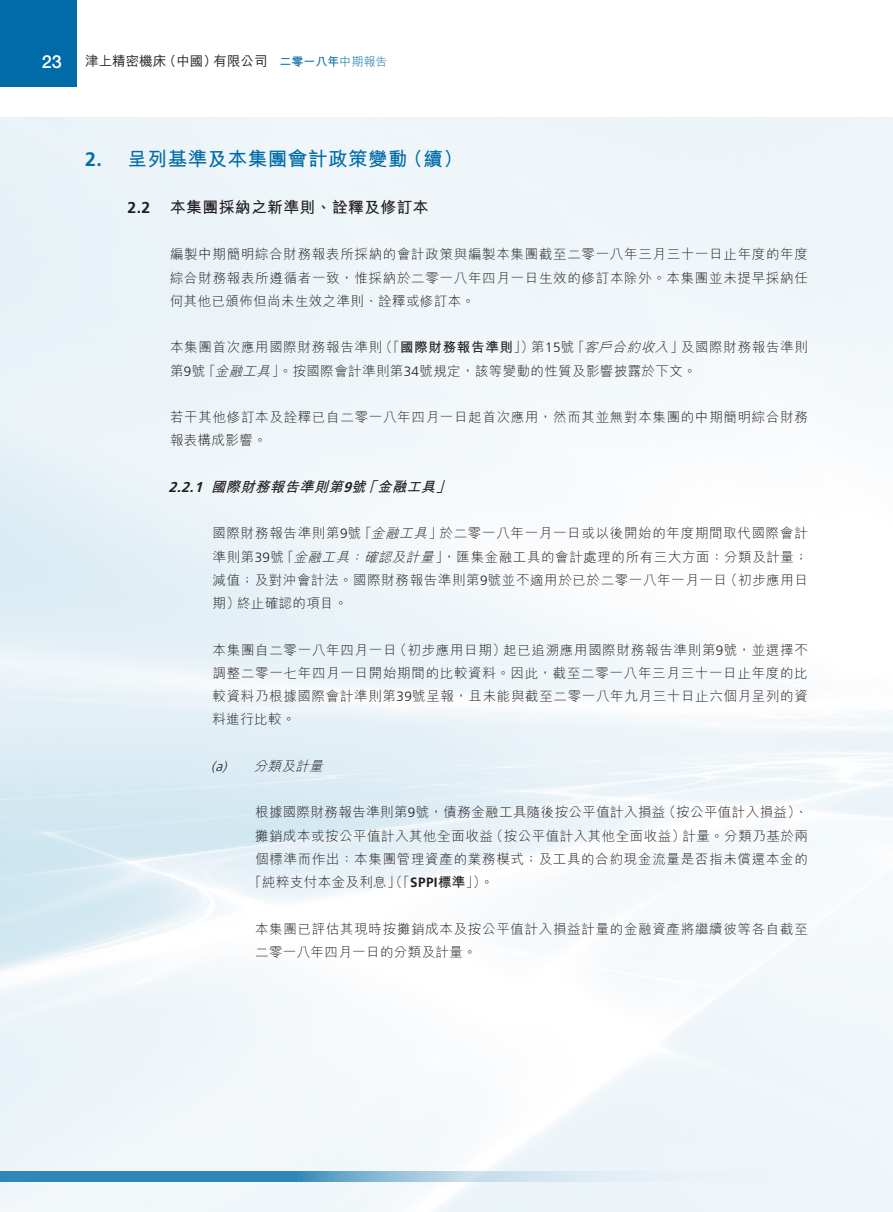
<style>
.page{position:relative;width:893px;height:1212px;background:#fff}
.page>*{position:absolute;margin:0;border:0;box-sizing:border-box;transform-origin:0 0}
.t1{font:700 19.5px "M Hei HK";letter-spacing:.03em;color:#006ba7}
.t2{font:700 19.5px "Frutiger LT Std";color:#006ba7}
.t3{font:500 18px "Helvetica Neue LT Std";color:#fff}
.t4{font:700 15.75px "M Hei HK";letter-spacing:.03em;color:#231f20}
.t5{font:700 15.75px "Frutiger LT Std";color:#231f20}
.t6{font:italic 700 14.25px "M Hei HK";color:#231f20}
.t7{font:300 13.5px/23.2px "M Hei HK";letter-spacing:.05em;color:#231f20}
.t8{font:300 13.5px/23.2px "M Hei HK";letter-spacing:.03em;color:#231f20}
.t9{font:italic 300 13.5px "M Hei HK";color:#231f20}
.t10{font:500 13.5px "M Hei HK";color:#231f20}
.t11{font:700 13.5px "M Hei HK";letter-spacing:.05em;color:#231f20}
.t12{font:italic 300 13.5px "Frutiger LT Std";color:#231f20}
.t13{font:700 12px "M Hei HK";color:#006ba7}
.s1{font-weight:300}
.s2{font-family:"Frutiger LT Std"}
.s3{font-style:normal}
.s4{font-family:"Frutiger LT Std";font-weight:700}
.s5{font-weight:700}
</style>
<div class="page">
<div style="left:0;top:0;width:77px;height:87px;background:#006ba7"></div>
<svg style="left:0;top:1171px;width:893px;height:11px"></svg>
<h2 class="t3" style="left:42px;top:51px;width:22px">23</h2>
<p class="t10" style="left:85px;top:52px;width:83px">津上精密機床</p>
<p class="t10" style="left:213px;top:52px;width:55px">有限公司</p>
<p class="t10" style="left:163px;top:52px;width:55px">（中國）</p>
<p class="t13" style="left:279px;top:53px;width:110px">二零一八年<span class="s1">中期報告</span></p>
<h1 class="t2" style="left:85px;top:148px;width:18px">2.</h1>
<h1 class="t1" style="left:128px;top:145px;width:282px">呈列基準及本集團會計政策變動</h1>
<h1 class="t1" style="left:403px;top:145px;width:61px">（續(</h1>
<p class="t5" style="left:128px;top:198px;width:24px">2.2</p>
<p class="t4" style="left:170px;top:196px;width:260px">本集團採納之新準則、詮釋及修訂本</p>
<p class="t7" style="left:170px;top:242px;width:639px;text-align:justify">編製中期簡明綜合財務報表所採納的會計政策與編製本集團截至二零一八年三月三十一日止年度的年度綜合財務報表所遵循者一致，惟採納於二零一八年四月一日生效的修訂本除外。本集團並未提早採納任何其他已頒佈但尚未生效之準則、詮釋或修訂本。</p>
<p class="t7" style="left:681px;top:335px;width:129px">及國際財務報告準則</p>
<p class="t8" style="left:272px;top:335px;width:426px;text-indent:-102px">本集團首次應用國際財務報告準則<br>」。按國際會計準則第<span class="s2">34</span>號規定，該等變動的性質及影響披露於下文。</p>
<p class="t11" style="left:379px;top:337px;width:156px"><span class="s1">（「</span>國際財務報告準則<span class="s1">」）</span></p>
<p class="t9" style="left:571px;top:338px;width:103px"><span class="s3">「</span>客戶合約收入</p>
<p class="t7" style="left:531px;top:335px;width:45px">第<span class="s2">15</span>號</p>
<p class="t7" style="left:670px;top:335px;width:15px">」</p>
<p class="t7" style="left:170px;top:358px;width:37px">第 號<span class="s2">9</span></p>
<p class="t7" style="left:170px;top:405px;width:639px">若干其他修訂本及詮釋已自二零一八年四月一日起首次應用，然而其並無對本集團的中期簡明綜合財務報表構成影響。</p>
<p class="t6" style="left:436px;top:476px;width:21px">「</p>
<p class="t9" style="left:202px;top:361px;width:74px"><span class="s3">「</span>金融工具</p>
<p class="t6" style="left:377px;top:476px;width:65px">金融工具</p>
<p class="t6" style="left:169px;top:476px;width:180px"><span class="s2">2.2.1</span> 國際財務報告準則第</p>
<p class="t6" style="left:362px;top:476px;width:21px">「</p>
<p class="t6" style="left:343px;top:476px;width:29px">號<span class="s2">9</span></p>
<p class="t7" style="left:213px;top:521px;width:150px">國際財務報告準則第 號<span class="s2">9</span></p>
<p class="t7" style="left:440px;top:521px;width:370px">於二零一八年一月一日或以後開始的年度期間取代國際會計</p>
<p class="t9" style="left:358px;top:524px;width:75px"><span class="s3">「</span>金融工具</p>
<p class="t7" style="left:429px;top:521px;width:15px">」</p>
<p class="t7" style="left:213px;top:544px;width:73px">準則第<span class="s2">39</span>號</p>
<p class="t7" style="left:435px;top:544px;width:374px">，」匯集金融工具的會計處理的所有三大方面：分類及計量;</p>
<p class="t9" style="left:364px;top:547px;width:76px">確認及計量</p>
<p class="t9" style="left:281px;top:547px;width:75px"><span class="s3">「</span>金融工具</p>
<p class="t9" style="left:350px;top:547px;width:20px">：</p>
<p class="t7" style="left:237px;top:568px;width:492px;text-indent:-24px">減值；及對沖會計法。國際財務報告準則第<span class="s2">9</span>號並不適用於已於二零一八年一月一日終止確認的項目。</p>
<p class="t7" style="left:213px;top:591px;width:29px">期）</p>
<p class="t7" style="left:724px;top:568px;width:85px">（初步應用日</p>
<p class="t7" style="left:394px;top:637px;width:114px">（初步應用日期）</p>
<p class="t7" style="left:503px;top:637px;width:306px">起已追溯應用國際財務報告準則第 號<span class="s2">9</span> ，並選擇不</p>
<p class="t7" style="left:213px;top:637px;width:597px">本集團自二零一八年四月一日<br>調整二零一七年四月一日開始期間的比較資料。因此，截至二零一八年三月三十一日止年度的比較資料乃根據國際會計準則第<span class="s2">39</span>號呈報，且未能與截至二零一八年九月三十日止六個月呈列的資料進行比較。</p>
<p class="t9" style="left:254px;top:756px;width:75px">分類及計量</p>
<p class="t12" style="left:211px;top:758px;width:17px">a(</p>
<p class="t12" style="left:222px;top:758px;width:9px">)</p>
<p class="t8" style="left:662px;top:800px;width:147px">（按公平值計入損益、(</p>
<p class="t8" style="left:255px;top:800px;width:412px">根據國際財務報告準則第 號<span class="s2">9</span> ，債務金融工具隨後按公平值計入損益</p>
<p class="t7" style="left:490px;top:823px;width:197px">（按公平值計入其他全面收益）</p>
<p class="t7" style="left:255px;top:823px;width:239px">攤銷成本或按公平值計入其他全面收益</p>
<p class="t7" style="left:255px;top:847px;width:554px">個標準而作出：本集團管理資產的業務模式；及工具的合約現金流量是否指未償還本金的</p>
<p class="t8" style="left:248px;top:870px;width:247px">「純粹支付本金及利息」（「<span class="s4">SPPI</span><span class="s5">標準</span> 。(「</p>
<p class="t7" style="left:255px;top:916px;width:554px">本集團已評估其現時按攤銷成本及按公平值計入損益計量的金融資產將繼續彼等各自截至二零一八年四月一日的分類及計量。</p>
<p class="t7" style="left:682px;top:823px;width:127px">計量。分類乃基於兩</p>
</div>
